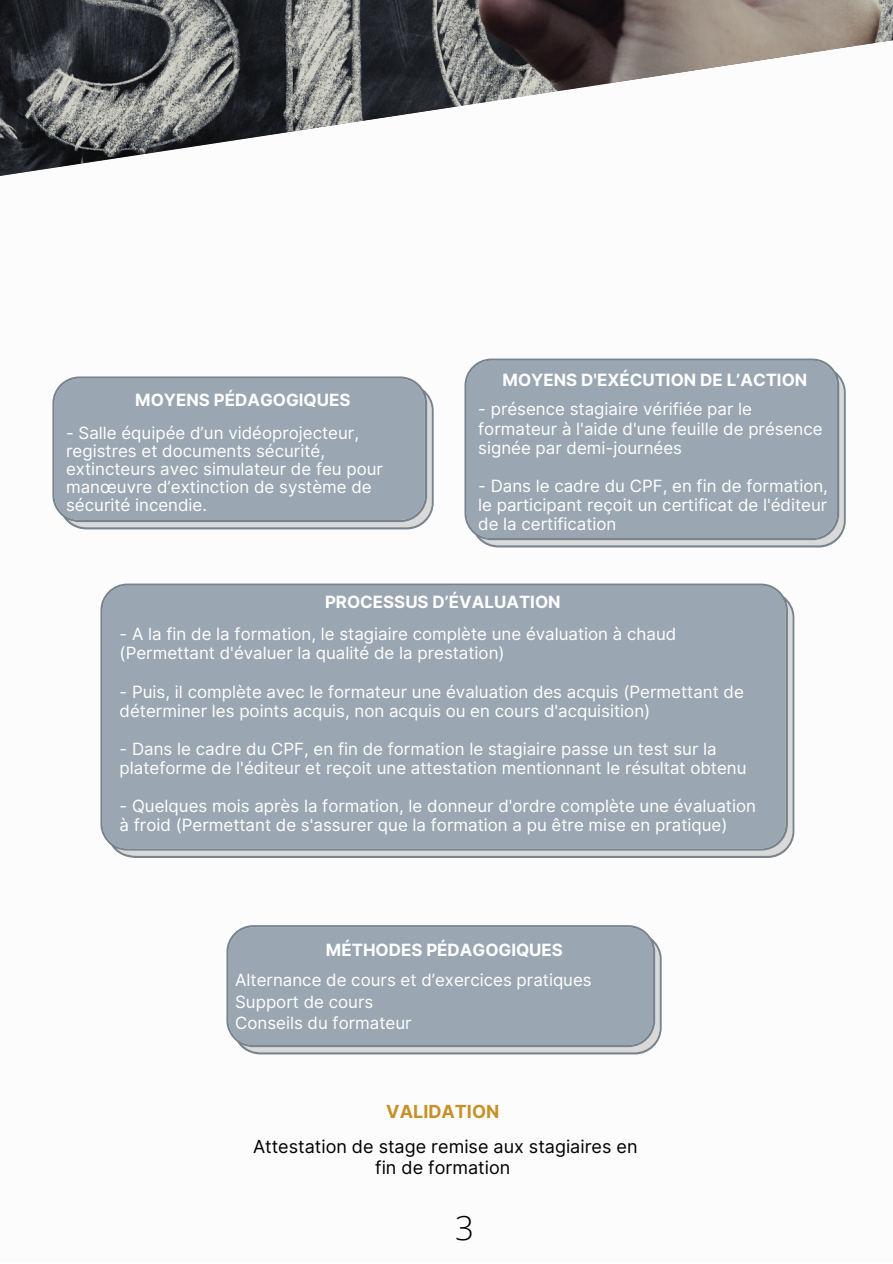
<style>
.page{position:relative;width:893px;height:1264px;background:#fff}
.page>*{position:absolute;margin:0;border:0;box-sizing:border-box;transform-origin:0 0}
.t1{font:300 33px "Open Sans";color:#000}
.t2{font:18px/20.2px "Inter";color:#000;text-align:center}
.t3{font:700 18px "Inter";color:#c69129}
.t4{font:16.8px/19px "Inter";color:#fff}
.t5{font:700 16.8px "Inter";color:#fff}
</style>
<div class="page">
<svg style="left:52px;top:376px;width:381px;height:153px;background:#9ca9b3"></svg>
<svg style="left:464px;top:358px;width:381px;height:189px;background:#9ca9b3"></svg>
<div style="left:100px;top:583px;width:694px;height:275px;background:#9aa7b2"></div>
<svg style="left:226px;top:925px;width:435px;height:129px;background:#9ca8b3"></svg>
<img style="left:0;top:0;width:892px;height:176px">
<p class="t5" style="left:135px;top:389px;width:217px">MOYENS PÉDAGOGIQUES</p>
<p class="t4" style="left:66px;top:424px;width:318px;line-height:18px">- Salle équipée d’un vidéoprojecteur, registres et documents sécurité, extincteurs avec simulateur de feu pour manœuvre d’extinction de système de sécurité incendie.</p>
<p class="t5" style="left:502px;top:370px;width:306px">MOYENS D'EXÉCUTION DE L’ACTION</p>
<p class="t4" style="left:478px;top:400px;width:346px">- présence stagiaire vérifiée par le formateur à l'aide d'une feuille de présence signée par demi-journées</p>
<p class="t4" style="left:478px;top:476px;width:351px;text-align:justify">- Dans le cadre du CPF, en fin de formation, le participant reçoit un certificat de l'éditeur de la certification</p>
<p class="t5" style="left:325px;top:591px;width:237px">PROCESSUS D’ÉVALUATION</p>
<p class="t4" style="left:120px;top:624px;width:558px">- A la fin de la formation, le stagiaire complète une évaluation à chaud (Permettant d'évaluer la qualité de la prestation)</p>
<p class="t4" style="left:120px;top:682px;width:625px">- Puis, il complète avec le formateur une évaluation des acquis (Permettant de déterminer les points acquis, non acquis ou en cours d'acquisition)</p>
<p class="t4" style="left:120px;top:739px;width:628px">- Dans le cadre du CPF, en fin de formation le stagiaire passe un test sur la plateforme de l'éditeur et reçoit une attestation mentionnant le résultat obtenu</p>
<p class="t4" style="left:120px;top:796px;width:637px">- Quelques mois après la formation, le donneur d'ordre complète une évaluation à froid (Permettant de s'assurer que la formation a pu être mise en pratique)</p>
<p class="t5" style="left:326px;top:939px;width:239px">MÉTHODES PÉDAGOGIQUES</p>
<p class="t4" style="left:235px;top:969px;width:358px;line-height:21.3px">Alternance de cours et d’exercices pratiques<br>Support de cours<br>Conseils du formateur</p>
<p class="t3" style="left:386px;top:1101px;width:115px">VALIDATION</p>
<p class="t2" style="left:253px;top:1136px;width:386px">Attestation de stage remise aux stagiaires en fin de formation</p>
<h1 class="t1" style="left:455px;top:1204px;width:20px">3</h1>
</div>
